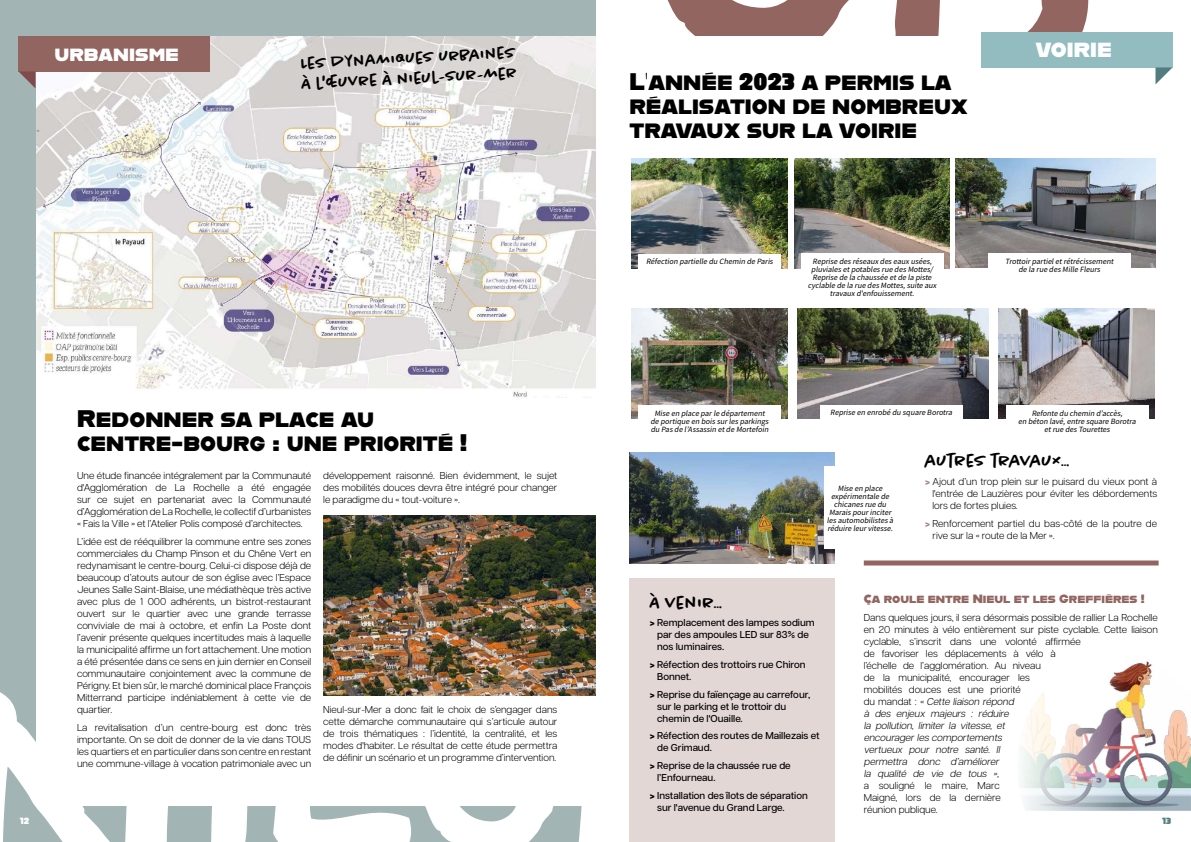
<style>
.page{position:relative;width:1191px;height:842px;background:#fff}
.page>*{position:absolute;margin:0;border:0;box-sizing:border-box;transform-origin:0 0}
.t1{font:24px/24px "Alfarn";color:#000}
.t2{font:20.4px "Alfarn";color:#fff}
.t3{font:500 18px "Chantal";color:#000}
.t4{font:500 16.9px/20.2px "Chantal";color:#000}
.t5{font:12px "Alfarn";color:#936560}
.t6{font:300 10px/12px "Articulat CF";color:#000;text-align:justify}
.t7{font:500 10px/12px "Articulat CF";color:#000}
.t8{font:9px "Alfarn";color:#fff}
.t9{font:9px "Alfarn";color:#527d7e}
.t10{font:italic 8px/8px "Source Sans Pro";color:#000;text-align:center}
.s1{font-weight:800;color:#a3877d}
.s2{font-weight:800}
.s3{font-style:italic}
</style>
<div class="page">
<svg style="left:895px;top:0;width:194px;height:36px"></svg>
<svg style="left:667px;top:0;width:182px;height:36px"></svg>
<div style="left:0;top:0;width:595px;height:842px;background:#a2b4b4"></div>
<svg style="left:0;top:692px;width:168px;height:150px"></svg>
<svg style="left:211px;top:806px;width:37px;height:36px"></svg>
<svg style="left:273px;top:806px;width:281px;height:36px"></svg>
<svg style="left:578px;top:806px;width:17px;height:36px"></svg>
<div style="left:36px;top:36px;width:1119px;height:770px;background:#fff"></div>
<img style="left:36px;top:36px;width:559px;height:361px">
<div style="left:18px;top:36px;width:192px;height:35px;background:#936560"></div>
<svg style="left:18px;top:71px;width:17px;height:17px"></svg>
<img style="left:324px;top:515px;width:271px;height:180px">
<div style="left:981px;top:32px;width:191px;height:35px;background:#93bcc1"></div>
<svg style="left:1155px;top:67px;width:17px;height:17px"></svg>
<img style="left:631px;top:158px;width:156px;height:110px">
<img style="left:794px;top:158px;width:155px;height:110px">
<img style="left:955px;top:158px;width:200px;height:110px">
<img style="left:631px;top:309px;width:156px;height:110px">
<img style="left:797px;top:309px;width:192px;height:110px">
<img style="left:998px;top:309px;width:157px;height:110px">
<div style="left:638px;top:254px;width:143px;height:14px;background:#fff"></div>
<div style="left:800px;top:254px;width:143px;height:46px;background:#fff"></div>
<div style="left:988px;top:254px;width:142px;height:23px;background:#fff"></div>
<div style="left:638px;top:405px;width:143px;height:31px;background:#fff"></div>
<div style="left:820px;top:405px;width:142px;height:14px;background:#fff"></div>
<div style="left:1005px;top:405px;width:143px;height:31px;background:#fff"></div>
<img style="left:629px;top:453px;width:205px;height:110px">
<div style="left:824px;top:466px;width:72px;height:83px;background:#fff"></div>
<div style="left:629px;top:578px;width:205px;height:264px;background:#e3d7d6"></div>
<img style="left:1021px;top:661px;width:170px;height:150px">
<div style="left:863px;top:560px;width:295px;height:5px;background:#936560"></div>
<h2 class="t2" style="left:55px;top:42px;width:126px">urbanisme</h2>
<h3 class="t4" style="left:300px;top:53px;width:218px;rotate:-3deg">Les dynamiques urbaines à l'œuvre à nieul-sur-mer</h3>
<p class="t8" style="left:20px;top:816px;width:11px">12</p>
<h1 class="t1" style="left:77px;top:405px;width:392px">Redonner sa place au centre-bourg : une priorité !</h1>
<p class="t6" style="left:77px;top:469px;width:236px">Une étude financée intégralement par la Communauté d'Agglomération de La Rochelle a été engagée sur ce sujet en partenariat avec la Communauté d’Agglomération de La Rochelle, le collectif d’urbanistes « Fais la Ville » et l’Atelier Polis composé d’architectes.</p>
<p class="t6" style="left:77px;top:535px;width:236px">L’idée est de rééquilibrer la commune entre ses zones commerciales du Champ Pinson et du Chêne Vert en redynamisant le centre-bourg. Celui-ci dispose déjà de beaucoup d’atouts autour de son église avec l’Espace Jeunes Salle Saint-Blaise, une médiathèque très active avec plus de 1 000 adhérents, un bistrot-restaurant ouvert sur le quartier avec une grande terrasse conviviale de mai à octobre, et enfin La Poste dont l’avenir présente quelques incertitudes mais à laquelle la municipalité affirme un fort attachement. Une motion a été présentée dans ce sens en juin dernier en Conseil communautaire conjointement avec la commune de Périgny. Et bien sûr, le marché dominical place François Mitterrand participe indéniablement à cette vie de quartier.</p>
<p class="t6" style="left:77px;top:721px;width:236px">La revitalisation d’un centre-bourg est donc très importante. On se doit de donner de la vie dans TOUS les quartiers et en particulier dans son centre en restant une commune-village à vocation patrimoniale avec un</p>
<p class="t6" style="left:323px;top:469px;width:236px">développement raisonné. Bien évidemment, le sujet des mobilités douces devra être intégré pour changer le paradigme du « tout-voiture ».</p>
<p class="t6" style="left:323px;top:703px;width:236px">Nieul-sur-Mer a donc fait le choix de s’engager dans cette démarche communautaire qui s’articule autour de trois thématiques : l’identité, la centralité, et les modes d'habiter. Le résultat de cette étude permettra de définir un scénario et un programme d’intervention.</p>
<h1 class="t1" style="left:629px;top:68px;width:339px">L’année 2023 a permis la réalisation de nombreux travaux sur la voirie</h1>
<h2 class="t2" style="left:1035px;top:38px;width:77px">VOIRIE</h2>
<p class="t10" style="left:646px;top:257px;width:130px">Réfection partielle du Chemin de Paris</p>
<p class="t10" style="left:807px;top:257px;width:132px">Reprise des réseaux des eaux usées, pluviales etpotables rue des Mottes/ Reprise de la chaussée etde la piste cyclable de la rue des Mottes,suite aux travaux d'enfouissement.</p>
<p class="t10" style="left:1005px;top:258px;width:111px">Trottoirpartieletrétrécissement de la rue des Mille Fleurs</p>
<p class="t10" style="left:650px;top:409px;width:121px">Mise en place parle département de portique en bois surles parkings du Pas de l’Assassin etde Mortefoin</p>
<p class="t10" style="left:830px;top:409px;width:125px">Reprise en enrobé du square Borotra</p>
<p class="t10" style="left:1018px;top:409px;width:121px">Refonte du chemin d’accès,<br>en béton lavé,entre square Borotra etrue des Tourettes</p>
<p class="t10" style="left:827px;top:484px;width:70px">Mise en place expérimentale de chicanes rue du<br>Marais pourinciter les automobilistes à réduire leurvitesse.</p>
<h3 class="t3" style="left:925px;top:450px;width:147px">autres travaux…</h3>
<p class="t6" style="left:932px;top:475px;width:226px;text-indent:-7px"><span class="s1">&gt;</span> Ajout d’un trop plein sur le puisard du vieux pont à l'entrée de Lauzières pour éviter les débordements lors de fortes pluies.</p>
<p class="t6" style="left:932px;top:516px;width:226px;text-indent:-7px"><span class="s1">&gt;</span> Renforcement partiel du bas-côté de la poutre de rive sur la « route de la Mer ».</p>
<h3 class="t3" style="left:650px;top:591px;width:75px">À venir…</h3>
<p class="t7" style="left:657px;top:616px;width:159px;text-indent:-7px"><span class="s2">&gt;</span> Remplacement des lampes sodium par des ampoules LED sur 83% de nos luminaires.</p>
<p class="t7" style="left:657px;top:658px;width:150px;text-indent:-7px"><span class="s2">&gt;</span> Réfection des trottoirs rue Chiron<br>Bonnet.</p>
<p class="t7" style="left:657px;top:687px;width:155px;text-indent:-7px"><span class="s2">&gt;</span> Reprise du faïençage au carrefour, sur le parking et le trottoir du chemin de l'Ouaille.</p>
<p class="t7" style="left:657px;top:729px;width:164px;text-indent:-7px"><span class="s2">&gt;</span> Réfection des routes de Maillezais et de Grimaud.</p>
<p class="t7" style="left:657px;top:759px;width:135px;text-indent:-7px"><span class="s2">&gt;</span> Reprise de la chaussée rue de l’Enfourneau.</p>
<p class="t7" style="left:657px;top:789px;width:152px;text-indent:-7px"><span class="s2">&gt;</span> Installation des îlots de séparation sur l'avenue du Grand Large.</p>
<p class="t5" style="left:863px;top:592px;width:283px">Ça roule entre Nieul et les Greffières !</p>
<p class="t6" style="left:863px;top:611px;width:296px;text-align:left">Dans quelques jours, il sera désormais possible de rallier La Rochelle en 20 minutes à vélo entièrement sur piste cyclable. Cette liaison cyclable, s’inscrit dans une volonté affirmée<br>de favoriser les déplacements à vélo à<br>l’échelle de l’agglomération. Au niveau<br>de la municipalité, encourager les<br>mobilités douces est une priorité<br>d u m a n d a t : <span class="s3">« Cette liaison répond<br>à des enjeux majeurs : réduire<br>la pollution, limiter la vitesse, et<br>encouragerles comportements<br>vertueux pour notre santé. Il<br>permettra donc d’améliorer<br>la qualité de vie de tous »,</span></p>
<p class="t6" style="left:863px;top:779px;width:138px">a souligné le maire, Marc Maigné, lors de la dernière réunion publique.</p>
<p class="t9" style="left:1162px;top:816px;width:11px">13</p>
</div>
